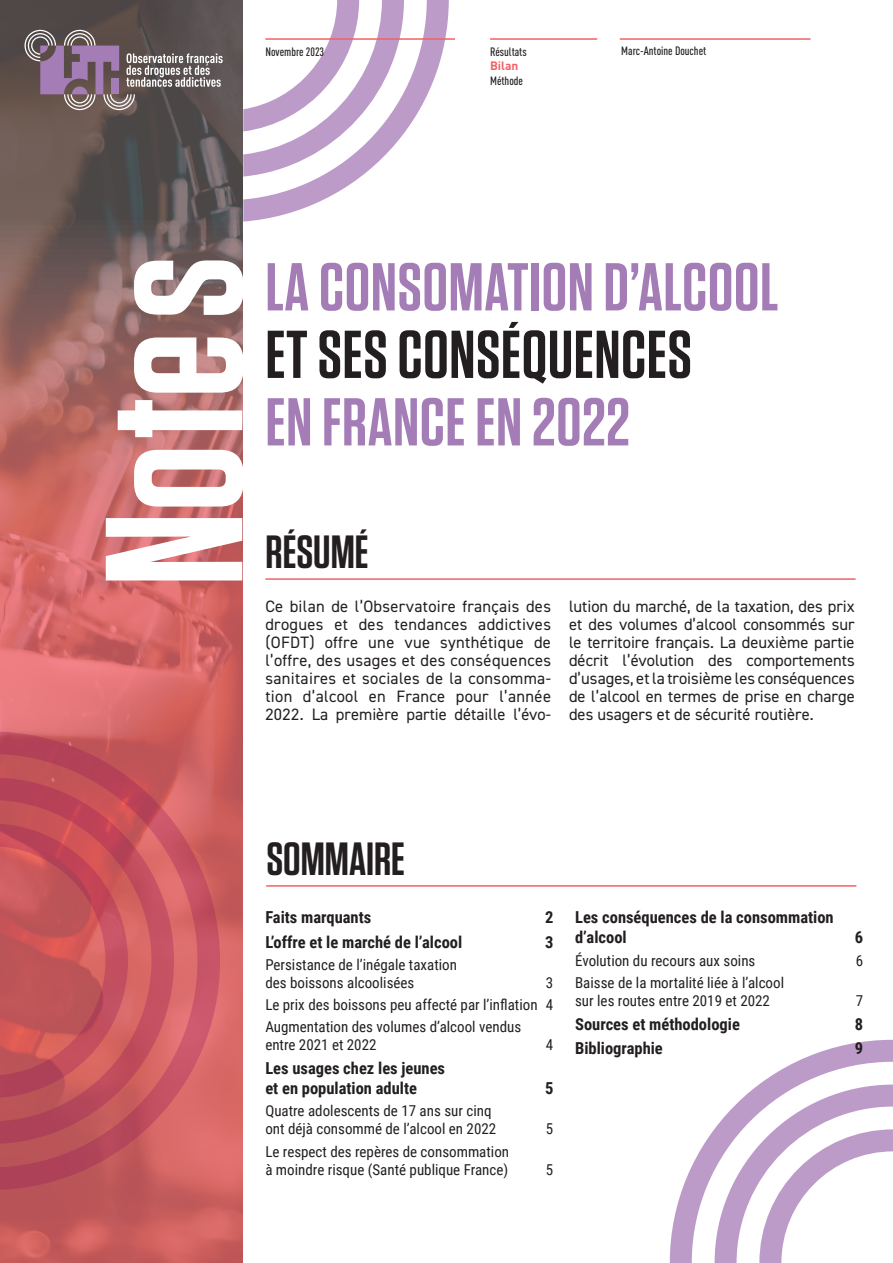
<style>
.page{position:relative;width:893px;height:1263px;background:#fff}
.page>*{position:absolute;margin:0;border:0;box-sizing:border-box;transform-origin:0 0}
.t1{font:600 195px "Tungsten";letter-spacing:.01em;color:#fff}
.t2{font:600 67.5px "Tungsten";letter-spacing:.01em;color:#a47db7}
.t3{font:600 67.5px "Tungsten";letter-spacing:.01em;color:#231f20}
.t4{font:600 46.5px "Tungsten";color:#231f20}
.t5{font:16.5px/18px "DIN2014";color:#231f20;text-align:justify}
.t6{font:700 16.5px/19.8px "Roboto Condensed";color:#231f20}
.t7{font:15px/18px "Roboto Condensed";color:#231f20}
.t8{font:500 condensed 12px "DIN Pro";color:#231f20}
.t9{font:700 12px "DIN Pro";color:#f16164}
</style>
<div class="page">
<svg style="left:243px;top:0;width:206px;height:222px"></svg>
<svg style="left:243px;top:0;width:161px;height:177px"></svg>
<hr style="left:265px;top:578px;width:590px;height:2px;background:#f16164">
<hr style="left:266px;top:885px;width:590px;height:2px;background:#f16164">
<hr style="left:265px;top:38px;width:190px;height:2px;background:#f16164">
<hr style="left:490px;top:38px;width:107px;height:2px;background:#f16164">
<hr style="left:620px;top:38px;width:190px;height:2px;background:#f16164">
<svg style="left:0;top:0;width:242px;height:1263px;background:#a86261"></svg>
<svg style="left:24px;top:30px;width:199px;height:80px;background:#786970"></svg>
<svg style="left:670px;top:1040px;width:223px;height:223px"></svg>
<svg style="left:715px;top:1084px;width:178px;height:179px"></svg>
<svg style="left:0;top:731px;width:220px;height:459px;background:#c95b61"></svg>
<svg style="left:0;top:777px;width:174px;height:367px;background:#c5545b"></svg>
<p class="t8" style="left:265px;top:43px;width:60px">Novembre 2023</p>
<p class="t8" style="left:490px;top:43px;width:38px">Résultats</p>
<p class="t8" style="left:621px;top:42px;width:87px">Marc-Antoine Douchet</p>
<p class="t9" style="left:490px;top:58px;width:30px">Bilan</p>
<p class="t8" style="left:490px;top:71px;width:34px">Méthode</p>
<h1 class="t1" style="left:72px;top:587px;width:333px;rotate:-90deg">Notes</h1>
<h2 class="t2" style="left:266px;top:251px;width:515px">LA CONSOMATION D’ALCOOL</h2>
<h2 class="t3" style="left:266px;top:319px;width:428px">ET SES CONSÉQUENCES</h2>
<h2 class="t2" style="left:266px;top:386px;width:366px">EN FRANCE EN 2022</h2>
<h3 class="t4" style="left:266px;top:527px;width:105px">RÉSUMÉ</h3>
<p class="t5" style="left:265px;top:597px;width:287px">Ce bilan de l’Observatoire français des drogues et des tendances addictives (OFDT) offre une vue synthétique de l’offre, des usages et des conséquences sanitaires et sociales de la consomma&shy;tion d’alcool en France pour l’année 2022. La première partie détaille l’évo-</p>
<p class="t5" style="left:569px;top:597px;width:287px">lution du marché, de la taxation, des prix et des volumes d’alcool consommés sur le territoire français. La deuxième partie décrit l’évolution des comportements d’usages, et la troisième les conséquences de l’alcool en termes de prise en charge des usagers et de sécurité routière.</p>
<h3 class="t4" style="left:266px;top:834px;width:140px">SOMMAIRE</h3>
<p class="t6" style="left:265px;top:907px;width:107px">Faits marquants</p>
<p class="t6" style="left:545px;top:907px;width:10px">2</p>
<p class="t6" style="left:265px;top:931px;width:198px">L’offre et le marché de l’alcool</p>
<p class="t6" style="left:545px;top:931px;width:10px">3</p>
<p class="t7" style="left:265px;top:955px;width:193px">Persistance de l’inégale taxation des boissons alcoolisées</p>
<p class="t7" style="left:265px;top:971px;width:289px;line-height:22.2px;text-align:justify;text-indent:281px">3<br>Le prix des boissons peu affecté par l’inflation 4<br>Augmentation des volumes d’alcool vendus</p>
<p class="t7" style="left:265px;top:1035px;width:113px">entre 2021 et 2022</p>
<p class="t7" style="left:546px;top:1035px;width:9px">4</p>
<p class="t6" style="left:265px;top:1058px;width:181px">Les usages chez les jeunes et en population adulte</p>
<p class="t6" style="left:545px;top:1078px;width:10px">5</p>
<p class="t7" style="left:265px;top:1101px;width:232px">Quatre adolescents de 17 ans sur cinq ont déjà consommé de l’alcool en 2022</p>
<p class="t7" style="left:265px;top:1142px;width:245px">Le respect des repères de consommation à moindre risque (Santé publique France)</p>
<p class="t7" style="left:546px;top:1119px;width:9px">5</p>
<p class="t7" style="left:546px;top:1160px;width:9px">5</p>
<p class="t6" style="left:575px;top:907px;width:260px">Les conséquences de la consommation d’alcool</p>
<p class="t6" style="left:855px;top:927px;width:10px">6</p>
<p class="t7" style="left:575px;top:951px;width:182px">Évolution du recours aux soins</p>
<p class="t7" style="left:856px;top:951px;width:9px">6</p>
<p class="t7" style="left:575px;top:973px;width:211px">Baisse de la mortalité liée à l’alcool sur les routes entre 2019 et 2022</p>
<p class="t7" style="left:856px;top:991px;width:9px">7</p>
<p class="t6" style="left:575px;top:1013px;width:166px">Sources et méthodologie</p>
<p class="t6" style="left:855px;top:1013px;width:10px">8</p>
<p class="t6" style="left:575px;top:1037px;width:89px">Bibliographie</p>
<p class="t6" style="left:855px;top:1037px;width:10px">9</p>
</div>
